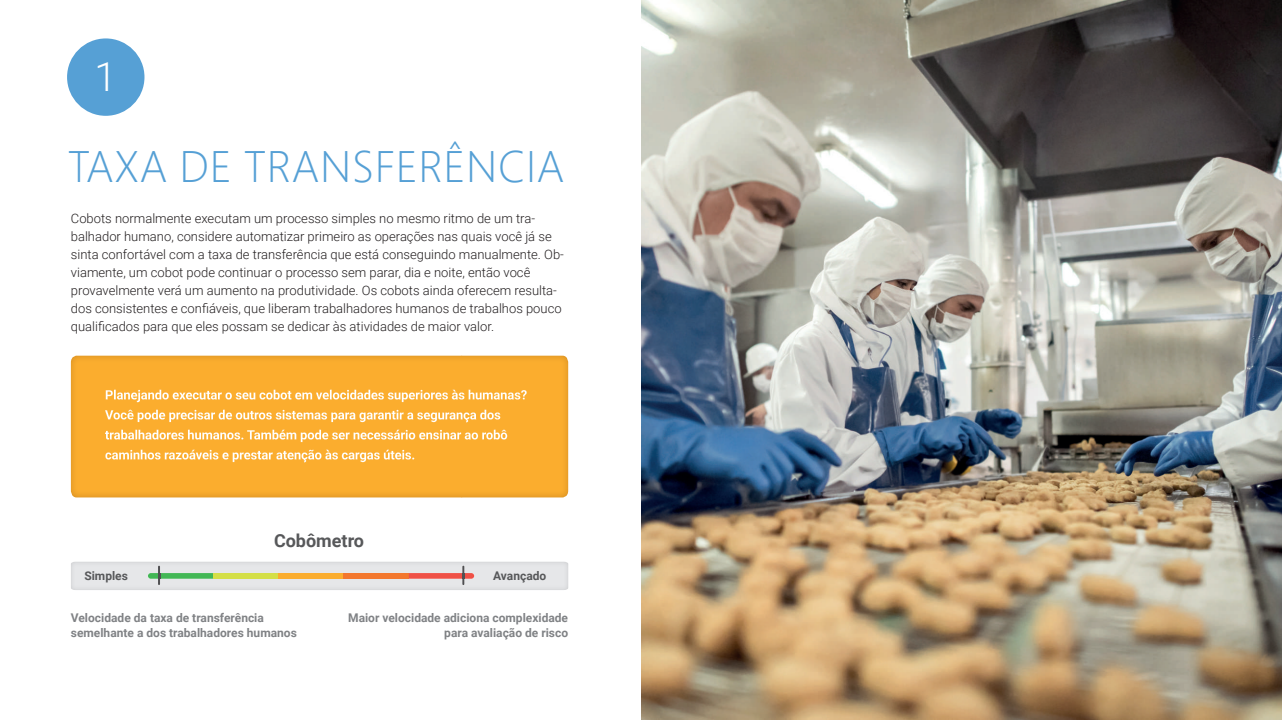
<style>
.page{position:relative;width:1282px;height:720px;background:#fff}
.page>*{position:absolute;margin:0;border:0;box-sizing:border-box;transform-origin:0 0}
.t1{font:300 44px "Segoe UI";letter-spacing:.015em;color:#56a0d5}
.t2{font:300 40px "Roboto";color:#fff}
.t3{font:700 18px "Roboto";color:#57585a}
.t4{font:300 13px/18px "Roboto";color:#231f20}
.t5{font:700 12px/15px "Roboto";color:#808285}
.t6{font:700 12px "Roboto";color:#57585a}
</style>
<div class="page">
<img style="left:641px;top:0;width:640px;height:720px">
<img style="left:71px;top:356px;width:497px;height:141px">
<img style="left:106px;top:390px;width:421px;height:12px">
<img style="left:105px;top:410px;width:396px;height:12px">
<img style="left:105px;top:430px;width:402px;height:12px">
<img style="left:105px;top:450px;width:309px;height:12px">
<div style="left:213px;top:573px;width:65px;height:6px;background:#d4df47"></div>
<div style="left:278px;top:573px;width:65px;height:6px;background:#fbad2e"></div>
<div style="left:343px;top:573px;width:66px;height:6px;background:#f3772d"></div>
<svg style="left:148px;top:566px;width:65px;height:19px"></svg>
<svg style="left:409px;top:566px;width:65px;height:19px"></svg>
<div style="left:67px;top:38px;width:77px;height:78px;background:#56a0d5;border-radius:50%"></div>
<h2 class="t2" style="left:94px;top:49px;width:24px">1</h2>
<h1 class="t1" style="left:68px;top:125px;width:498px">TAXA DE TRANSFERÊNCIA</h1>
<p class="t4" style="left:71px;top:209px;width:494px">Cobots normalmente executam um processo simples no mesmo ritmo de um tra&shy;balhador humano, considere automatizar primeiro as operações nas quais você já se sinta confortável com a taxa de transferência que está conseguindo manualmente. Ob&shy;viamente, um cobot pode continuar o processo sem parar, dia e noite, então você provavelmente verá um aumento na produtividade. Os cobots ainda oferecem resulta&shy;dos consistentes e confiáveis, que liberam trabalhadores humanos de trabalhos pouco qualificados para que eles possam se dedicar às atividades de maior valor.</p>
<h3 class="t3" style="left:274px;top:528px;width:92px">Cobômetro</h3>
<p class="t6" style="left:84px;top:567px;width:45px">Simples</p>
<p class="t6" style="left:493px;top:567px;width:55px">Avançado</p>
<p class="t5" style="left:71px;top:610px;width:227px">Velocidade da taxa de transferência semelhante a dos trabalhadores humanos</p>
<p class="t5" style="left:348px;top:610px;width:221px;text-align:right">Maior velocidade adiciona complexidade para avaliação de risco</p>
</div>
